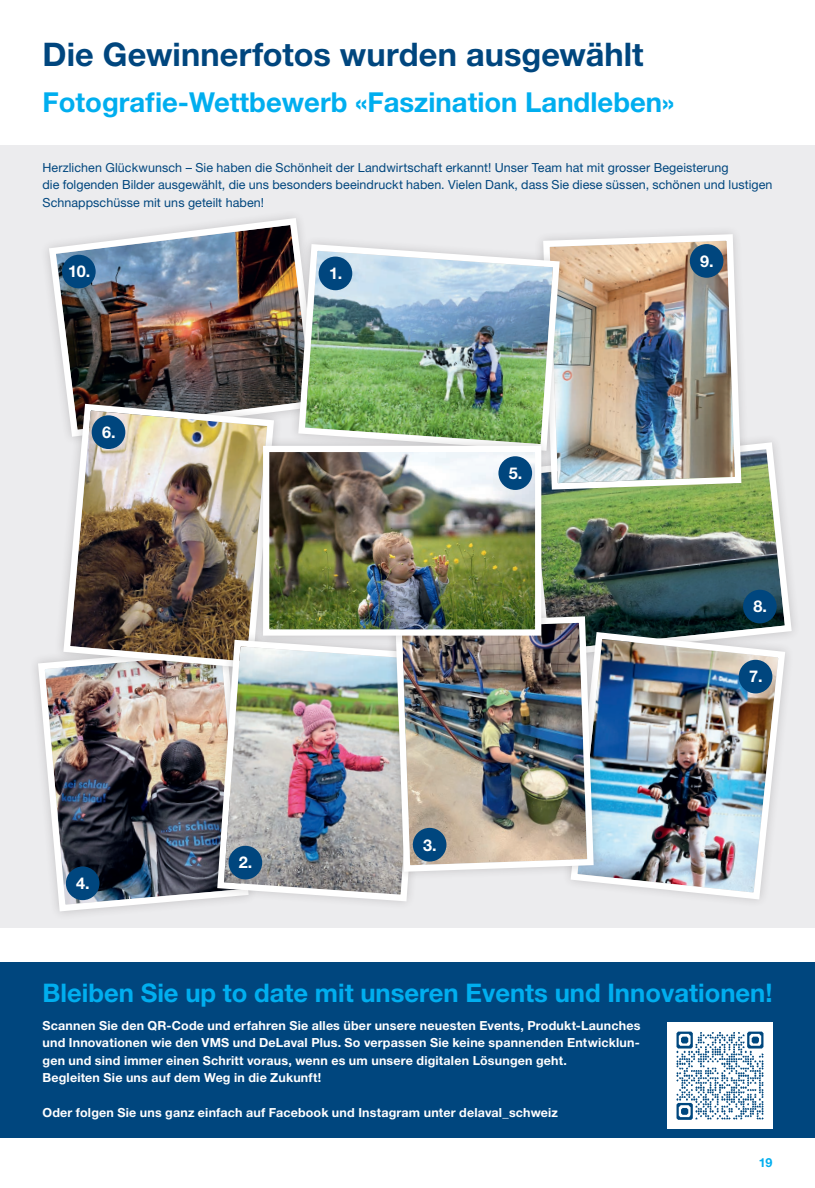
<style>
.page{position:relative;width:815px;height:1188px;background:#fff}
.page>*{position:absolute;margin:0;border:0;box-sizing:border-box;transform-origin:0 0}
.t1{font:700 32.5px "Helvetica Neue LT Std";letter-spacing:.005em;color:#00467e}
.t2{font:700 27.5px "Helvetica Neue LT Std";color:#00aeef}
.t3{font:700 25.62px "Helvetica Neue LT Std";color:#00aeef}
.t4{font:700 16.25px "Helvetica Neue LT Std";color:#fff}
.t5{font:700 12.5px/17.5px "Helvetica Neue LT Std";letter-spacing:.015em;color:#fff}
.t6{font:12.5px/17.5px "Helvetica Neue LT Std";letter-spacing:.005em;color:#00467e}
.t7{font:700 12.5px "Helvetica Neue LT Std";color:#00aeef}
</style>
<div class="page">
<div style="left:0;top:145px;width:815px;height:781px;background:#ececee"></div>
<img style="left:47px;top:216px;width:254px;height:198px">
<img style="left:35px;top:658px;width:173px;height:256px">
<div style="left:54px;top:394px;width:229px;height:283px;background:#231f20;opacity:.2"></div>
<img style="left:60px;top:400px;width:217px;height:271px">
<div style="left:208px;top:630px;width:225px;height:280px;background:#231f20;opacity:.2"></div>
<img style="left:214px;top:636px;width:213px;height:268px">
<img style="left:551px;top:440px;width:243px;height:182px">
<div style="left:561px;top:622px;width:233px;height:286px;background:#231f20;opacity:.2"></div>
<img style="left:567px;top:628px;width:222px;height:274px">
<div style="left:534px;top:224px;width:217px;height:274px;background:#231f20;opacity:.2"></div>
<img style="left:540px;top:231px;width:205px;height:261px">
<div style="left:386px;top:606px;width:217px;height:274px;background:#231f20;opacity:.2"></div>
<img style="left:392px;top:613px;width:205px;height:261px">
<div style="left:289px;top:235px;width:280px;height:225px;background:#231f20;opacity:.2"></div>
<img style="left:295px;top:241px;width:268px;height:213px">
<div style="left:0;top:961px;width:815px;height:175px;background:#00467e"></div>
<img style="left:667px;top:1022px;width:105px;height:105px">
<div style="left:253px;top:436px;width:298px;height:209px;background:#231f20;opacity:.2"></div>
<img style="left:260px;top:442px;width:284px;height:196px">
<div style="left:739px;top:659px;width:33px;height:34px;background:#00467e;border-radius:50%"></div>
<div style="left:743px;top:589px;width:34px;height:34px;background:#00467e;border-radius:50%"></div>
<div style="left:92px;top:415px;width:33px;height:34px;background:#00467e;border-radius:50%"></div>
<div style="left:498px;top:456px;width:34px;height:34px;background:#00467e;border-radius:50%"></div>
<div style="left:62px;top:255px;width:34px;height:33px;background:#00467e;border-radius:50%"></div>
<div style="left:319px;top:256px;width:33px;height:34px;background:#00467e;border-radius:50%"></div>
<div style="left:690px;top:244px;width:33px;height:34px;background:#00467e;border-radius:50%"></div>
<div style="left:66px;top:866px;width:34px;height:33px;background:#00467e;border-radius:50%"></div>
<div style="left:229px;top:845px;width:33px;height:34px;background:#00467e;border-radius:50%"></div>
<div style="left:413px;top:827px;width:33px;height:34px;background:#00467e;border-radius:50%"></div>
<h1 class="t1" style="left:43px;top:34px;width:603px">Die Gewinnerfotos wurden ausgewählt</h1>
<h2 class="t2" style="left:43px;top:85px;width:633px">Fotografie-Wettbewerb «Faszination Landleben»</h2>
<p class="t6" style="left:43px;top:158px;width:731px">Herzlichen Glückwunsch – Sie haben die Schönheit der Landwirtschaft erkannt! Unser Team hat mit grosser Begeisterung<br>die folgenden Bilder ausgewählt, die uns besonders beeindruckt haben. Vielen Dank, dass Sie diese süssen, schönen und lustigen<br>Schnappschüsse mit uns geteilt haben!</p>
<h3 class="t4" style="left:68px;top:261px;width:24px">10.</h3>
<h3 class="t4" style="left:329px;top:263px;width:15px">1.</h3>
<h3 class="t4" style="left:102px;top:422px;width:15px">6.</h3>
<h3 class="t4" style="left:509px;top:463px;width:15px">5.</h3>
<h3 class="t4" style="left:76px;top:873px;width:15px">4.</h3>
<h3 class="t4" style="left:239px;top:852px;width:15px">2.</h3>
<h3 class="t4" style="left:423px;top:834px;width:15px">3.</h3>
<h3 class="t4" style="left:700px;top:251px;width:15px">9.</h3>
<h3 class="t4" style="left:753px;top:596px;width:15px">8.</h3>
<h3 class="t4" style="left:749px;top:666px;width:15px">7.</h3>
<h3 class="t3" style="left:43px;top:976px;width:732px">Bleiben Sie up to date mit unseren Events und Innovationen!</h3>
<p class="t5" style="left:43px;top:1016px;width:599px">Scannen Sie den QR-Code und erfahren Sie alles über unsere neuesten Events, Produkt-Launches und Innovationen wie den VMS und DeLaval Plus. So verpassen Sie keine spannenden Entwicklun&shy;gen und sind immer einen Schritt voraus, wenn es um unsere digitalen Lösungen geht.<br>Begleiten Sie uns auf dem Weg in die Zukunft!</p>
<p class="t5" style="left:43px;top:1103px;width:517px">Oder folgen Sie uns ganz einfach auf Facebook und Instagram unter delaval_schweiz</p>
<p class="t7" style="left:759px;top:1154px;width:15px">19</p>
</div>
